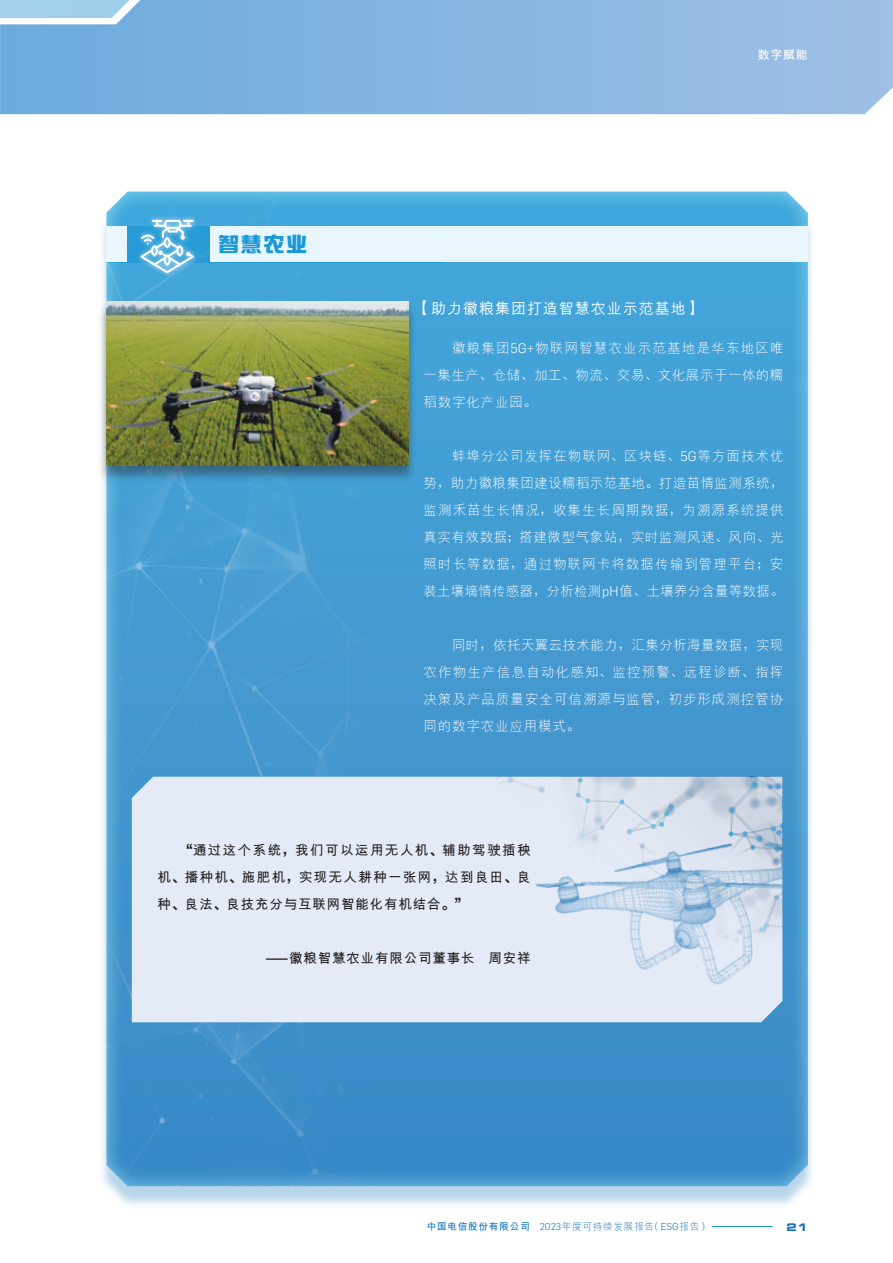
<style>
.page{position:relative;width:893px;height:1263px;background:#fff}
.page>*{position:absolute;margin:0;border:0;box-sizing:border-box;transform-origin:0 0}
._03_H1{font:700 21px "CJ Ngai HKS";color:#1d99d6}
._04___H2{font:500 15px "M Hei HKS";letter-spacing:.065em;color:#fff}
._01_Body_Text{font:300 13.5px/27px "M Hei HKS";letter-spacing:.075em;color:#fff;text-align:justify}
._01_Body_Text-2{font:700 13.5px/27px "M Hei HKS";letter-spacing:.06em;color:#231f20;text-align:justify}
.t1{font:700 12px "M Hei HKS";color:#fff}
.t2{font:10.5px "Eurostile LT Std Bold Ex 2";color:#1074bc}
.t3{font:300 9.75px "M Hei HKS";letter-spacing:.06em;color:#1074bc}
.s1{font-family:"FZLTZHUNHJW GB1 0";font-weight:400}
.s2{font-family:"Flama"}
.s3{font-family:"FZLTXHK";font-weight:400}
.s4{font-family:"FZLTCHJW GB1 0";font-weight:400}
.s5{font-family:"Source Han Sans TC"}
.s6{font-weight:700}
</style>
<div class="page">
<svg style="left:0;top:0;width:893px;height:114px;background:#87b6e1"></svg>
<svg style="left:0;top:0;width:143px;height:18px;background:#a4d0eb"></svg>
<hr style="left:712px;top:1226px;width:61px;height:1px;background:#1d99d6">
<div style="left:98px;top:198px;width:718px;height:1012px;background:#1074bc;opacity:.35"></div>
<div style="left:92px;top:181px;width:728px;height:1007px;background:#92c5ea;opacity:.75"></div>
<img style="left:106px;top:191px;width:337px;height:995px">
<div style="left:97px;top:301px;width:320px;height:182px;background:#231f20;opacity:.45"></div>
<img style="left:106px;top:302px;width:302px;height:163px">
<div style="left:135px;top:214px;width:64px;height:65px;background:#fff;opacity:.75"></div>
<svg style="left:140px;top:220px;width:54px;height:53px"></svg>
<div style="left:106px;top:226px;width:21px;height:36px;background:#e9f7fd"></div>
<div style="left:210px;top:226px;width:598px;height:36px;background:#e7f5fc"></div>
<div style="left:132px;top:777px;width:381px;height:245px;background:#e5ebf6"></div>
<img style="left:496px;top:777px;width:286px;height:175px">
<img style="left:513px;top:798px;width:269px;height:231px">
<p class="_03_H1" style="left:218px;top:230px;width:90px">智慧農業</p>
<p class="t1" style="left:758px;top:46px;width:52px">數字賦能</p>
<p class="_04___H2" style="left:416px;top:297px;width:286px"><span class="s1">【</span>助力徽糧集團打造智慧農業示範基地<span class="s1">】</span></p>
<p class="_01_Body_Text" style="left:423px;top:334px;width:361px;text-indent:28px">徽糧集團<span class="s2">5G+</span>物聯網智慧農業示範基地是華東地區唯一集生產<span class="s3">、</span>倉儲<span class="s3">、</span>加工<span class="s3">、</span>物流<span class="s3">、</span>交易<span class="s3">、</span>文化展示於一體的糯稻數字化產業園<span class="s3">。</span></p>
<p class="_01_Body_Text" style="left:423px;top:442px;width:361px;text-indent:28px">蚌埠分公司發揮在物聯網<span class="s3">、</span>區塊鏈<span class="s3">、</span><span class="s2">5G</span>等方面技術優勢<span class="s3">，</span>助力徽糧集團建設糯稻示範基地<span class="s3">。</span>打造苗情監測系統<span class="s3">，</span>監測禾苗生長情況<span class="s3">，</span>收集生長周期數據<span class="s3">，</span>為溯源系統提供真實有效數據<span class="s3">；</span>搭建微型氣象站<span class="s3">，</span>實時監測風速<span class="s3">、</span>風向<span class="s3">、</span>光照時長等數據<span class="s3">，</span>通過物聯網卡將數據傳輸到管理平台<span class="s3">；</span>安裝土壤墑情傳感器<span class="s3">，</span>分析檢測<span class="s2">pH</span>值<span class="s3">、</span>土壤養分含量等數據<span class="s3">。</span></p>
<p class="_01_Body_Text" style="left:423px;top:631px;width:361px;text-indent:28px">同時<span class="s3">，</span>依托天翼雲技術能力<span class="s3">，</span>匯集分析海量數據<span class="s3">，</span>實現農作物生產信息自動化感知<span class="s3">、</span>監控預警<span class="s3">、</span>遠程診斷<span class="s3">、</span>指揮決策及產品質量安全可信溯源與監管<span class="s3">，</span>初步形成測控管協同的數字農業應用模式<span class="s3">。</span></p>
<p class="_01_Body_Text-2" style="left:158px;top:835px;width:375px;text-indent:22px"><span class="s4">“</span>通過這個系統<span class="s4">，</span>我們可以運用無人機<span class="s4">、</span>輔助駕駛插秧機<span class="s4">、</span>播種機<span class="s4">、</span>施肥機<span class="s4">，</span>實現無人耕種一張網<span class="s4">，</span>達到良田<span class="s4">、</span>良種<span class="s4">、</span>良法<span class="s4">、</span>良技充分與互聯網智能化有機結合<span class="s4">。”</span></p>
<p class="_01_Body_Text-2" style="left:265px;top:943px;width:267px"><span class="s5">⸺</span>徽糧智慧農業有限公司董事長 周安祥</p>
<p class="t3" style="left:427px;top:1219px;width:284px"><span class="s6">中國電信股份有限公司</span> <span class="s2">2023</span>年度可持續發展報告<span class="s3">（</span><span class="s2">ESG</span>報告<span class="s3">）</span></p>
<p class="t2" style="left:786px;top:1219px;width:23px">21</p>
</div>
